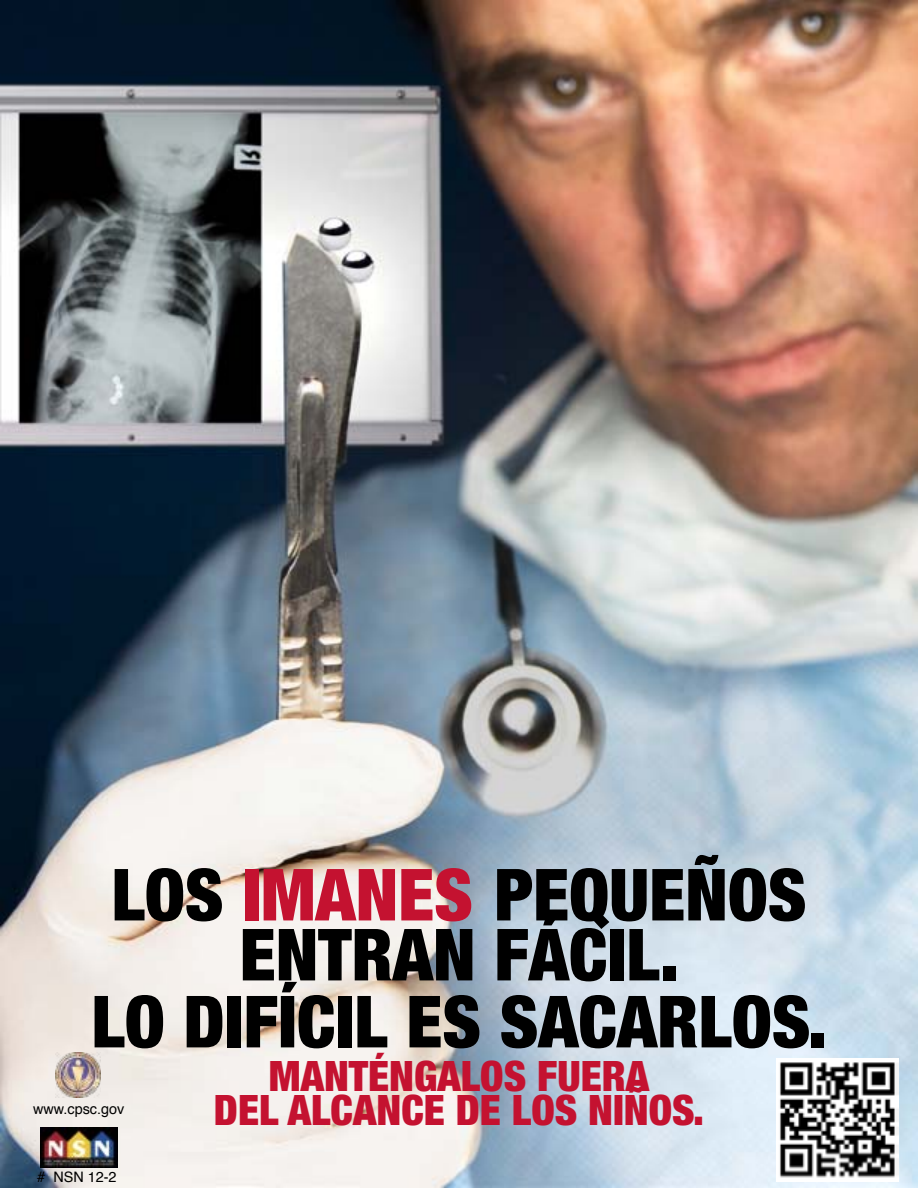
<style>
.page{position:relative;width:918px;height:1188px;background:#fff}
.page>*{position:absolute;margin:0;border:0;box-sizing:border-box;transform-origin:0 0}
.t1{font:900 condensed 72px/60px "Helvetica Neue";color:#000;text-align:center}
.t2{font:900 condensed 42px/34px "Helvetica Neue";color:#c41230;text-align:center}
.t3{font:14.4px "Helvetica";color:#000}
.s1{color:#c41230}
</style>
<div class="page">
<img style="left:0;top:0;width:918px;height:1188px">
<img style="left:40px;top:1128px;width:77px;height:39px">
<img style="left:55px;top:1053px;width:46px;height:44px">
<img style="left:777px;top:1059px;width:121px;height:123px">
<p class="t1" style="left:111px;top:864px;width:697px">LOS <span class="s1">IMANES</span> PEQUEÑOS<br>ENTRAN FÁCIL.</p>
<p class="t1" style="left:91px;top:991px;width:737px">LO DIFÍCIL ES SACARLOS.</p>
<p class="t2" style="left:214px;top:1059px;width:492px">MANTÉNGALOS FUERA<br>DEL ALCANCE DE LOS NIÑOS.</p>
<p class="t3" style="left:33px;top:1098px;width:93px">www.cpsc.gov</p>
<p class="t3" style="left:37px;top:1166px;width:81px"># NSN 12-2</p>
</div>
